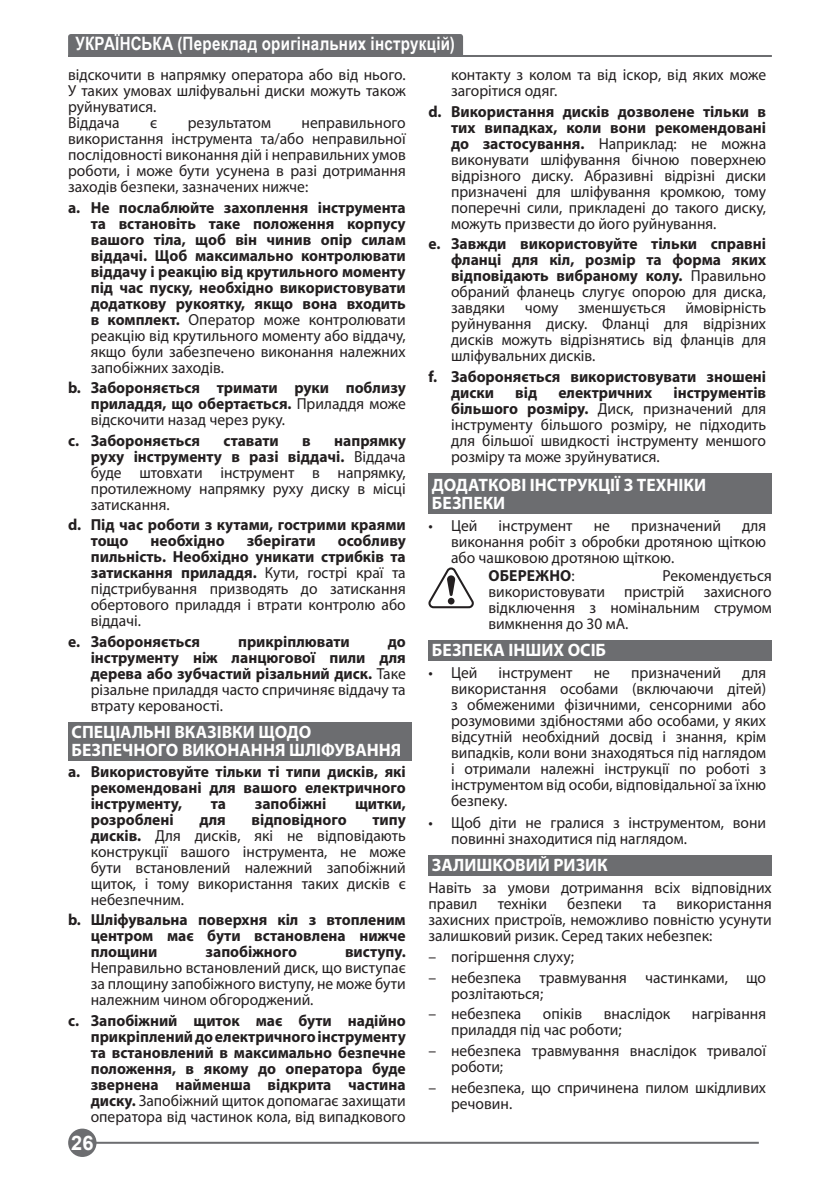
<style>
.page{position:relative;width:840px;height:1191px;background:#fff}
.page>*{position:absolute;margin:0;border:0;box-sizing:border-box;transform-origin:0 0}
.t1{font:700 20px "Arial";color:#fff}
.t2{font:700 18.4px "Arial Narrow";letter-spacing:.015em;color:#fff}
.t3{font:700 18px/18px "Myriad Pro";color:#fff}
.t4{font:16px/16px "Myriad Pro";color:#231f20;text-align:justify}
.t5{font:700 16px/16px "Myriad Pro";color:#231f20;text-align:justify}
.s1{font-weight:700}
.s2{font-weight:400}
</style>
<div class="page">
<hr style="left:83px;top:1141px;width:675px;height:2px;background:#6c6d70">
<div style="left:68px;top:1128px;width:28px;height:29px;background:#6c6d70;border-radius:50%"></div>
<div style="left:68px;top:34px;width:395px;height:21px;background:#6c6d70"></div>
<hr style="left:68px;top:55px;width:703px;height:2px;background:#6c6d70">
<div style="left:68px;top:722px;width:343px;height:39px;background:#6c6d70"></div>
<div style="left:428px;top:473px;width:343px;height:40px;background:#6c6d70"></div>
<div style="left:428px;top:640px;width:343px;height:20px;background:#6c6d70"></div>
<div style="left:428px;top:855px;width:343px;height:20px;background:#6c6d70"></div>
<svg style="left:428px;top:567px;width:46px;height:42px"></svg>
<p class="t2" style="left:75px;top:30px;width:381px">УКРАЇНСЬКА (Переклад оригінальних інструкцій)</p>
<p class="t4" style="left:68px;top:66px;width:339px;text-align:left">відскочити в напрямку оператора або від нього.<br>У таких умовах шліфувальні диски можуть також руйнуватися.<br>Віддача</p>
<p class="t4" style="left:451px;top:66px;width:316px">контакту з колом та від іскор, від яких може загорітися одяг.</p>
<p class="t4" style="left:451px;top:103px;width:316px;text-indent:-23px"><span class="s1">d. Використання дисків дозволене тільки в тих випадках, коли вони рекомендовані до застосування.</span> Наприклад: не можна виконувати шліфування бічною поверхнею відрізного диску. Абразивні відрізні диски призначені для шліфування кромкою, тому поперечні сили, прикладені до такого диску, можуть призвести до його руйнування.</p>
<p class="t4" style="left:451px;top:235px;width:316px;text-indent:-23px"><span class="s1">e. Завжди використовуйте тільки справні фланці для кіл, розмір та форма яких відповідають вибраному колу.</span> Правильно обраний фланець слугує опорою для диска, завдяки чому зменшується ймовірність руйнування диску. Фланці для відрізних дисків можуть відрізнятись від фланців для шліфувальних дисків.</p>
<p class="t5" style="left:451px;top:368px;width:316px;text-indent:-23px">f. Забороняється використовувати зношені диски</p>
<p class="t4" style="left:68px;top:114px;width:339px;text-indent:233px">неправильного використання інструмента та/або неправильної послідовності виконання дій і неправильних умов роботи, і може бути усунена в разі дотримання заходів безпеки, зазначених нижче:</p>
<p class="t5" style="left:91px;top:199px;width:316px;text-indent:-23px">a. Не послаблюйте захоплення інструмента та встановіть таке положення корпусу вашого тіла, щоб він чинив опір силам віддачі. Щоб максимально контролювати віддачу і реакцію від крутильного моменту під час пуску, необхідно використовувати додаткову рукоятку, якщо вона входить в комплект. <span class="s2">Оператор може контролювати реакцію від крутильного моменту або віддачу, якщо були забезпечено виконання належних запобіжних заходів.</span></p>
<p class="t5" style="left:91px;top:379px;width:316px;text-indent:-23px">b. Забороняється тримати руки поблизу приладдя, що обертається. <span class="s2">Приладдя може відскочити назад через руку.</span></p>
<p class="t5" style="left:68px;top:432px;width:133px">c. Забороняється</p>
<p class="t5" style="left:223px;top:432px;width:57px">ставати</p>
<p class="t5" style="left:302px;top:432px;width:10px">в</p>
<p class="t4" style="left:150px;top:114px;width:9px">є</p>
<p class="t4" style="left:188px;top:114px;width:85px">результатом</p>
<p class="t4" style="left:451px;top:384px;width:316px;text-indent:222px"><span class="s1">інструментів більшого розміру.</span> Диск, призначений для інструменту більшого розміру, не підходить для більшої швидкості інструменту меншого розміру та може зруйнуватися.</p>
<p class="t3" style="left:432px;top:475px;width:275px">ДОДАТКОВІ ІНСТРУКЦІЇ З ТЕХНІКИ<br>БЕЗПЕКИ</p>
<p class="t4" style="left:428px;top:517px;width:50px">• Цей</p>
<p class="t4" style="left:498px;top:517px;width:75px">інструмент</p>
<p class="t4" style="left:593px;top:517px;width:18px">не</p>
<p class="t4" style="left:631px;top:517px;width:91px">призначений</p>
<p class="t5" style="left:515px;top:384px;width:23px">від</p>
<p class="t5" style="left:558px;top:384px;width:95px">електричних</p>
<p class="t4" style="left:91px;top:432px;width:316px;text-indent:243px"><span class="s1">напрямку руху інструменту в разі віддачі.</span> Віддача буде штовхати інструмент в напрямку, протилежному напрямку руху диску в місці затискання.</p>
<p class="t5" style="left:91px;top:516px;width:316px;text-indent:-23px">d. Під час роботи з кутами, гострими краями тощо</p>
<p class="t4" style="left:451px;top:517px;width:316px;text-indent:291px">для виконання робіт з обробки дротяною щіткою або чашковою дротяною щіткою.</p>
<p class="t5" style="left:488px;top:567px;width:88px">ОБЕРЕЖНО<span class="s2">:</span></p>
<p class="t4" style="left:91px;top:533px;width:316px;text-indent:247px"><span class="s1">особливу пильність. Необхідно уникати стрибків та затискання приладдя.</span> Кути, гострі краї та підстрибування призводять до затискання обертового приладдя і втрати контролю або віддачі.</p>
<p class="t5" style="left:68px;top:633px;width:133px">e. Забороняється</p>
<p class="t5" style="left:238px;top:633px;width:113px">прикріплювати</p>
<p class="t5" style="left:150px;top:532px;width:76px">необхідно</p>
<p class="t5" style="left:247px;top:532px;width:70px">зберігати</p>
<p class="t4" style="left:488px;top:567px;width:284px;text-indent:174px">Рекомендується використовувати пристрій захисного відключення з номінальним струмом вимкнення до 30 мА.</p>
<p class="t3" style="left:432px;top:640px;width:176px">БЕЗПЕКА ІНШИХ ОСІБ</p>
<p class="t4" style="left:428px;top:664px;width:50px">• Цей</p>
<p class="t4" style="left:498px;top:664px;width:75px">інструмент</p>
<p class="t4" style="left:593px;top:664px;width:18px">не</p>
<p class="t4" style="left:631px;top:664px;width:91px">призначений</p>
<p class="t5" style="left:91px;top:633px;width:316px;text-indent:297px">до інструменту ніж ланцюгової пили для дерева або зубчастий різальний диск. <span class="s2">Таке різальне приладдя часто спричиняє віддачу та втрату керованості.</span></p>
<p class="t3" style="left:72px;top:722px;width:331px">СПЕЦІАЛЬНІ ВКАЗІВКИ ЩОДО<br>БЕЗПЕЧНОГО ВИКОНАННЯ ШЛІФУВАННЯ</p>
<p class="t5" style="left:91px;top:763px;width:316px;text-indent:-23px">a. Використовуйте тільки ті типи дисків, які рекомендовані для вашого електричного інструменту,</p>
<p class="t4" style="left:451px;top:664px;width:316px;text-indent:291px">для використання особами (включаючи дітей) з обмеженими фізичними, сенсорними або розумовими здібностями або особами, у яких відсутній необхідний досвід і знання, крім випадків, коли вони знаходяться під наглядом і отримали належні інструкції по роботі з інструментом від особи, відповідальної за їхню безпеку.</p>
<p class="t4" style="left:451px;top:814px;width:316px;text-indent:-23px">• Щоб діти не гралися з інструментом, вони повинні знаходитися під наглядом.</p>
<p class="t3" style="left:432px;top:855px;width:177px">ЗАЛИШКОВИЙ РИЗИК</p>
<p class="t4" style="left:428px;top:879px;width:345px">Навіть за умови дотримання всіх відповідних правил</p>
<p class="t5" style="left:211px;top:795px;width:17px">та</p>
<p class="t5" style="left:254px;top:795px;width:73px">запобіжні</p>
<p class="t5" style="left:355px;top:795px;width:52px">щитки,</p>
<p class="t5" style="left:91px;top:811px;width:84px">розроблені</p>
<p class="t5" style="left:199px;top:811px;width:28px">для</p>
<p class="t5" style="left:251px;top:811px;width:96px">відповідного</p>
<p class="t4" style="left:91px;top:811px;width:316px;text-indent:281px"><span class="s1">типу дисків.</span> Для дисків, які не відповідають конструкції вашого інструмента, не може бути встановлений належний запобіжний щиток, і тому використання таких дисків є небезпечним.</p>
<p class="t5" style="left:91px;top:911px;width:316px;text-indent:-23px">b. Шліфувальна поверхня кіл з втопленим центром має бути встановлена нижче площини</p>
<p class="t4" style="left:497px;top:895px;width:51px">техніки</p>
<p class="t4" style="left:567px;top:895px;width:56px">безпеки</p>
<p class="t4" style="left:642px;top:895px;width:15px">та</p>
<p class="t4" style="left:428px;top:895px;width:345px;text-indent:248px">використання захисних пристроїв, неможливо повністю усунути залишковий ризик. Серед таких небезпек:</p>
<p class="t4" style="left:428px;top:948px;width:147px">– погіршення слуху;</p>
<p class="t4" style="left:451px;top:969px;width:316px;text-indent:-23px">– небезпека травмування частинками, що розлітаються;</p>
<p class="t4" style="left:428px;top:1005px;width:94px">– небезпека</p>
<p class="t4" style="left:542px;top:1005px;width:41px">опіків</p>
<p class="t4" style="left:603px;top:1005px;width:68px">внаслідок</p>
<p class="t4" style="left:691px;top:1005px;width:76px">нагрівання</p>
<p class="t4" style="left:451px;top:1021px;width:172px">приладдя під час роботи;</p>
<p class="t4" style="left:451px;top:1042px;width:316px;text-indent:-23px">– небезпека травмування внаслідок тривалої роботи;</p>
<p class="t4" style="left:451px;top:1078px;width:316px;text-indent:-23px">– небезпека, що спричинена пилом шкідливих речовин.</p>
<p class="t5" style="left:205px;top:943px;width:93px">запобіжного</p>
<p class="t5" style="left:345px;top:943px;width:62px">виступу.</p>
<p class="t4" style="left:91px;top:959px;width:316px">Неправильно встановлений диск, що виступає за площину запобіжного виступу, не може бути належним чином обгороджений.</p>
<p class="t5" style="left:91px;top:1012px;width:316px;text-indent:-23px">c. Запобіжний щиток має бути надійно прикріплений до електричного інструменту та встановлений в максимально безпечне положення, в якому до оператора буде звернена найменша відкрита частина диску. <span class="s2">Запобіжний щиток допомагає захищати оператора від частинок кола, від випадкового</span></p>
<p class="t1" style="left:71px;top:1129px;width:24px">26</p>
</div>
